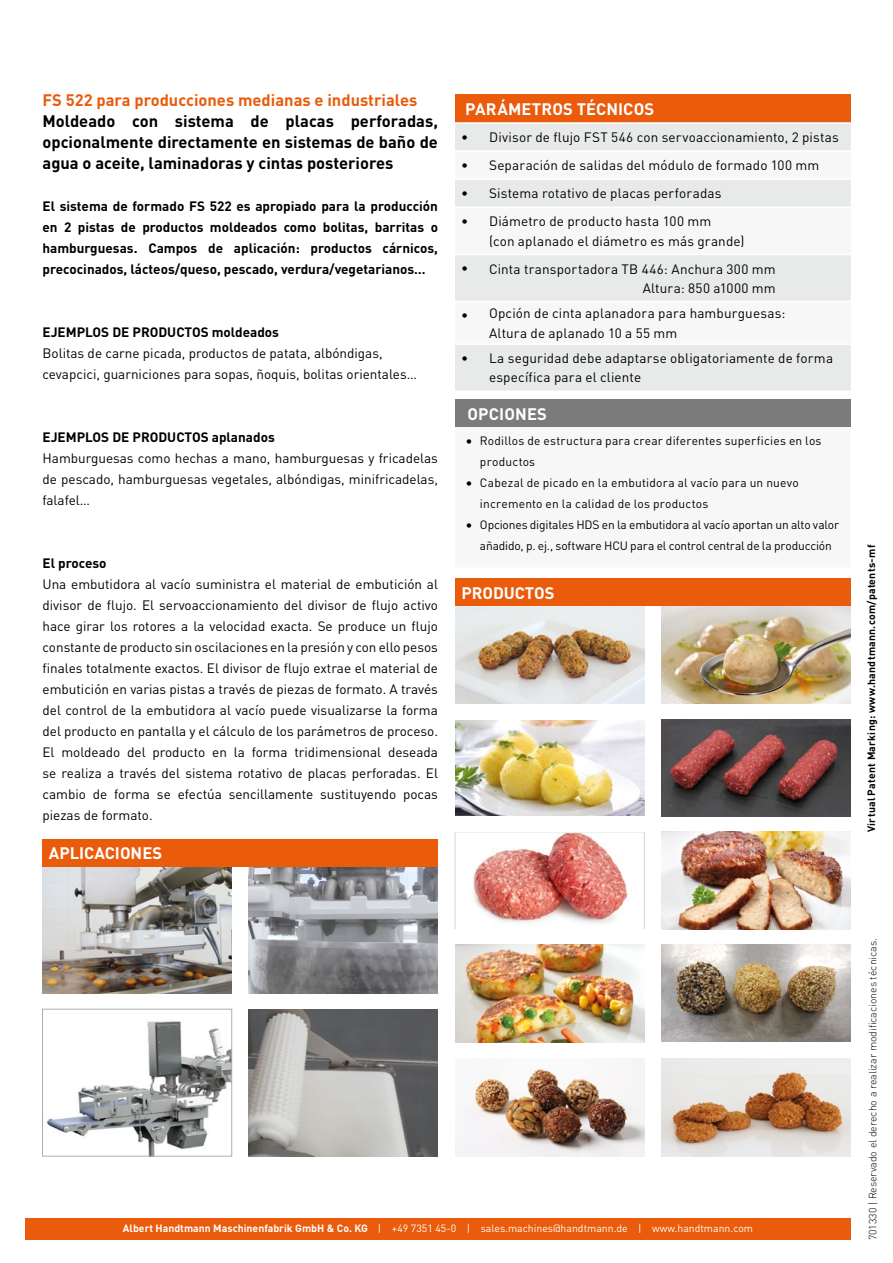
<style>
.page{position:relative;width:893px;height:1263px;background:#fff}
.page>*{position:absolute;margin:0;border:0;box-sizing:border-box;transform-origin:0 0}
.t1{font:700 16.5px/21px "DIN Pro";color:#000;text-align:justify}
.t2{font:700 16.5px "DIN Pro";color:#fff}
.t3{font:700 16.5px "DIN Pro";color:#ea5b0b}
.t4{font:13.5px/21px "DIN Pro";letter-spacing:.01em;color:#000}
.t5{font:700 13.5px/21px "DIN Pro";color:#000;text-align:justify}
.t6{font:12px/21px "DIN Pro";letter-spacing:.015em;color:#000}
.t7{font:10.5px "DIN Pro";color:#fff}
.t8{font:300 10.5px "DIN Pro";color:#000}
.t9{font:700 10.5px "DIN Pro";letter-spacing:.025em;color:#000}
.s1{font-weight:700}
</style>
<div class="page">
<div style="left:26px;top:1218px;width:824px;height:21px;background:#ea5b0b"></div>
<img style="left:455px;top:606px;width:189px;height:98px">
<img style="left:455px;top:720px;width:189px;height:96px">
<img style="left:473px;top:833px;width:155px;height:91px">
<div style="left:455px;top:831px;width:190px;height:99px;border:1px solid #d2d6d3"></div>
<img style="left:661px;top:606px;width:189px;height:98px">
<div style="left:438px;top:817px;width:441px;height:15px;background:#fff"></div>
<img style="left:661px;top:832px;width:189px;height:98px">
<img style="left:46px;top:1020px;width:184px;height:134px">
<div style="left:42px;top:1009px;width:190px;height:147px;border:1px solid #acafac"></div>
<img style="left:455px;top:945px;width:189px;height:97px">
<img style="left:661px;top:719px;width:189px;height:98px">
<img style="left:249px;top:1009px;width:189px;height:147px">
<div style="left:455px;top:579px;width:395px;height:27px;background:#ea5b0b"></div>
<div style="left:43px;top:840px;width:395px;height:27px;background:#ea5b0b"></div>
<img style="left:661px;top:944px;width:189px;height:98px">
<img style="left:661px;top:1058px;width:189px;height:98px">
<img style="left:455px;top:1058px;width:189px;height:98px">
<img style="left:43px;top:867px;width:189px;height:126px">
<img style="left:249px;top:867px;width:189px;height:126px">
<div style="left:455px;top:400px;width:395px;height:27px;background:#7c7b7b"></div>
<div style="left:455px;top:94px;width:396px;height:29px;background:#ea5b0b"></div>
<div style="left:455px;top:124px;width:396px;height:267px;background:#e8eae9"></div>
<svg style="left:455px;top:152px;width:396px;height:191px;fill:#f6f7f6"></svg>
<hr style="left:455px;top:122px;width:28px;height:2px;background:#fff">
<hr style="left:483px;top:122px;width:368px;height:2px;background:#fff">
<hr style="left:455px;top:150px;width:28px;height:2px;background:#fff">
<hr style="left:483px;top:150px;width:368px;height:2px;background:#fff">
<hr style="left:455px;top:178px;width:28px;height:2px;background:#fff">
<hr style="left:483px;top:178px;width:368px;height:2px;background:#fff">
<hr style="left:455px;top:206px;width:28px;height:2px;background:#fff">
<hr style="left:483px;top:206px;width:368px;height:2px;background:#fff">
<svg style="left:455px;top:254px;width:28px;height:1px"></svg>
<hr style="left:483px;top:254px;width:368px;height:1px;background:#fff">
<svg style="left:455px;top:301px;width:28px;height:1px"></svg>
<hr style="left:483px;top:301px;width:368px;height:1px;background:#fff">
<hr style="left:455px;top:343px;width:28px;height:2px;background:#fff">
<hr style="left:483px;top:343px;width:368px;height:2px;background:#fff">
<p class="t3" style="left:43px;top:86px;width:376px">FS 522 para producciones medianas e industriales</p>
<p class="t1" style="left:43px;top:109px;width:397px">Moldeado con sistema de placas perforadas, opcionalmente directamente en sistemas de baño de agua o aceite, laminadoras y cintas posteriores</p>
<p class="t5" style="left:43px;top:194px;width:397px">El sistema de formado FS 522 es apropiado para la producción en 2 pistas de productos moldeados como bolitas, barritas o hamburguesas. Campos de aplicación: productos cárnicos, precocinados, lácteos/queso, pescado, verdura/vegetarianos…</p>
<p class="t5" style="left:43px;top:320px;width:238px">EJEMPLOS DE PRODUCTOS moldeados</p>
<p class="t4" style="left:43px;top:341px;width:376px">Bolitas de carne picada, productos de patata, albóndigas, cevapcici, guarniciones para sopas, ñoquis, bolitas orientales…</p>
<p class="t5" style="left:43px;top:425px;width:234px">EJEMPLOS DE PRODUCTOS aplanados</p>
<p class="t4" style="left:43px;top:446px;width:397px;text-align:justify">Hamburguesas como hechas a mano, hamburguesas y fricadelas de pescado, hamburguesas vegetales, albóndigas, minifricadelas, falafel…</p>
<p class="t5" style="left:43px;top:551px;width:66px">El proceso</p>
<p class="t4" style="left:43px;top:572px;width:397px;text-align:justify">Una embutidora al vacío suministra el material de embutición al divisor de flujo. El servoaccionamiento del divisor de flujo activo hace girar los rotores a la velocidad exacta. Se produce un flujo constante de producto sin oscilaciones en la presión y con ello pesos finales totalmente exactos. El divisor de flujo extrae el material de embutición en varias pistas a través de piezas de formato. A través del control de la embutidora al vacío puede visualizarse la forma del producto en pantalla y el cálculo de los parámetros de proceso.<br>El moldeado del producto en la forma tridimensional deseada se realiza a través del sistema rotativo de placas perforadas. El cambio de forma se efectúa sencillamente sustituyendo pocas piezas de formato.</p>
<p class="t2" style="left:49px;top:840px;width:115px">APLICACIONES</p>
<p class="t2" style="left:465px;top:95px;width:190px">PARÁMETROS TÉCNICOS</p>
<p class="t4" style="left:461px;top:125px;width:379px">• Divisor de flujo FST 546 con servoaccionamiento, 2 pistas</p>
<p class="t4" style="left:461px;top:154px;width:360px">• Separación de salidas del módulo de formado 100 mm</p>
<p class="t4" style="left:461px;top:182px;width:262px">• Sistema rotativo de placas perforadas</p>
<p class="t4" style="left:489px;top:211px;width:257px;line-height:19.2px;text-indent:-28px">• Diámetro de producto hasta 100 mm<br>(con aplanado el diámetro es más grande)</p>
<p class="t4" style="left:461px;top:258px;width:316px;line-height:19.2px;text-align:right">• Cinta transportadora TB 446: Anchura 300 mm<br>Altura: 850 a1000 mm</p>
<p class="t4" style="left:489px;top:303px;width:298px;line-height:19.2px;text-indent:-28px">• Opción de cinta aplanadora para hamburguesas:<br>Altura de aplanado 10 a 55 mm</p>
<p class="t4" style="left:489px;top:347px;width:346px;line-height:19.2px;text-indent:-28px">• La seguridad debe adaptarse obligatoriamente de forma específica para el cliente</p>
<p class="t2" style="left:467px;top:400px;width:81px">OPCIONES</p>
<p class="t4" style="left:466px;top:429px;width:9px">•</p>
<p class="t4" style="left:466px;top:471px;width:9px">•</p>
<p class="t4" style="left:466px;top:513px;width:9px">•</p>
<p class="t6" style="left:480px;top:429px;width:361px">Rodillos de estructura para crear diferentes superficies en los productos<br>Cabezal de picado en la embutidora al vacío para un nuevo incremento en la calidad de los productos<br>Opciones digitales HDS en la embutidora al vacío aportan un alto valor añadido, p. ej., software HCU para el control central de la producción</p>
<p class="t2" style="left:461px;top:579px;width:95px">PRODUCTOS</p>
<p class="t9" style="left:862px;top:832px;width:289px;rotate:-90deg">Virtual Patent Marking: www.handtmann.com/patents-mf</p>
<p class="t7" style="left:123px;top:1219px;width:632px"><span class="s1">Albert Handtmann Maschinenfabrik GmbH &amp; Co. KG</span> | +49 7351 45-0 | sales.machines@handtmann.de | www.handtmann.com</p>
<p class="t8" style="left:865px;top:1240px;width:303px;rotate:-90deg">701330 | Reservado el derecho a realizar modificaciones técnicas.</p>
</div>
